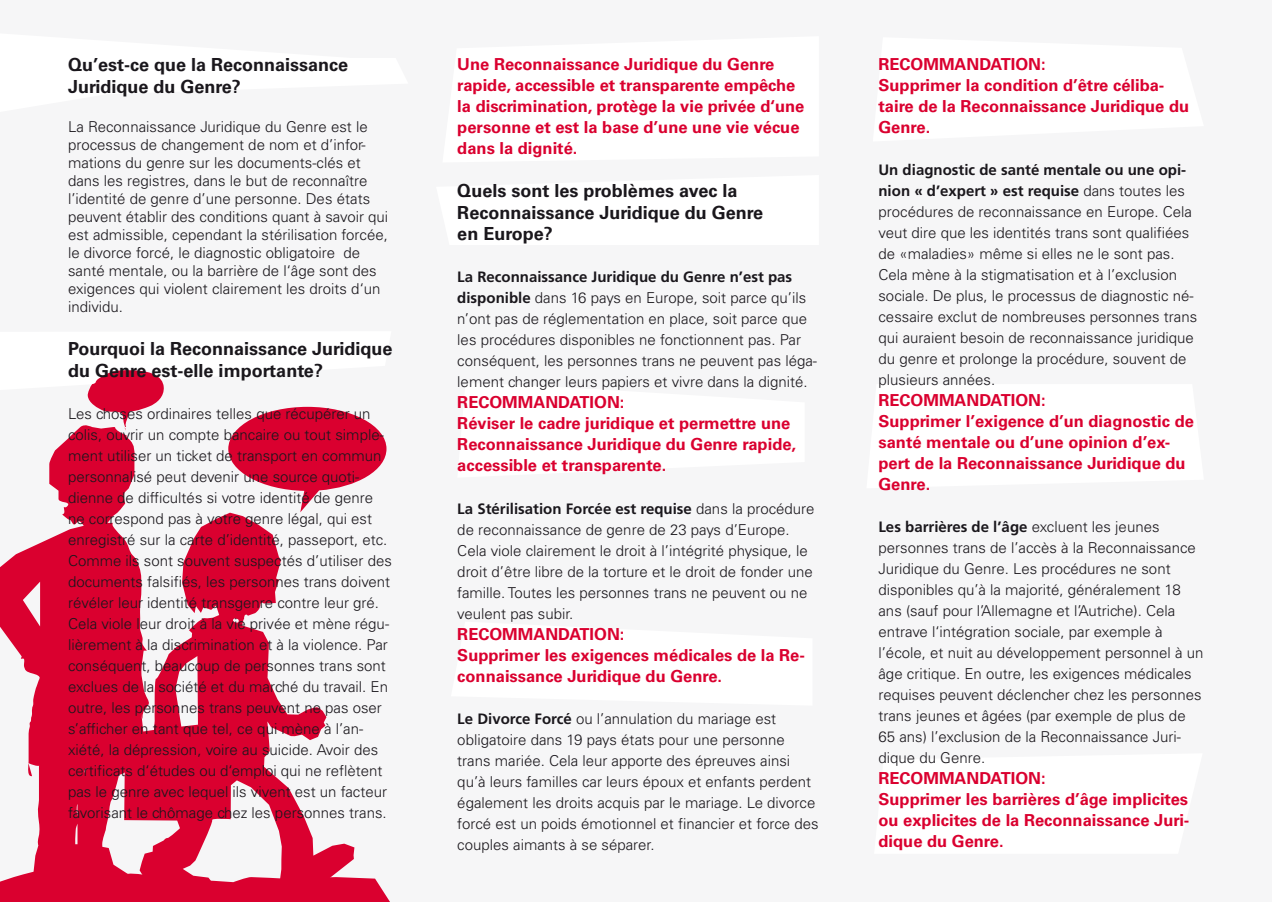
<style>
.page{position:relative;width:1272px;height:902px;background:#fff}
.page>*{position:absolute;margin:0;border:0;box-sizing:border-box;transform-origin:0 0}
.t1{font:700 18px/21.6px "Univers";color:#1a171c}
.t2{font:700 16.5px/21px "Univers";color:#da002f}
.t3{font:300 15px/21px "Univers";color:#1a171c}
.t4{font:700 15px/21px "Frutiger";color:#1a171c}
.s1{font-family:"Frutiger";font-weight:700}
.s2{font-family:"Univers";font-weight:300}
</style>
<div class="page">
<div style="left:0;top:0;width:1271px;height:901px;background:#f6f6f7"></div>
<svg style="left:151px;top:512px;width:203px;height:354px"></svg>
<svg style="left:0;top:512px;width:151px;height:354px;fill:#da002f"></svg>
<svg style="left:27px;top:763px;width:5px;height:14px"></svg>
<svg style="left:49px;top:370px;width:338px;height:142px"></svg>
<svg style="left:0;top:866px;width:390px;height:35px"></svg>
<p class="t1" style="left:68px;top:54px;width:282px">Qu’est-ce que la Reconnaissance<br>Juridique du Genre?</p>
<p class="t3" style="left:68px;top:118px;width:322px;line-height:18px">La Reconnaissance Juridique du Genre est le processus de changement de nom et d’infor&shy;mations du genre sur les documents-clés et dans les registres, dans le but de reconnaître l’identité de genre d’une personne. Des états peuvent établir des conditions quant à savoir qui est admissible, cependant la stérilisation forcée, le divorce forcé, le diagnostic obligatoire de santé mentale, ou la barrière de l‘âge sont des exigences qui violent clairement les droits d‘un individu.</p>
<p class="t1" style="left:68px;top:338px;width:326px">Pourquoi la Reconnaissance Juridique du Genre est-elle importante?</p>
<p class="t3" style="left:68px;top:402px;width:325px">Les choses ordinaires telles que récupérer un colis, ouvrir un compte bancaire ou tout simple&shy;ment utiliser un ticket de transport en commun personnalisé peut devenir une source quoti&shy;dienne de difficultés si votre identité de genre ne correspond pas à votre genre légal, qui est enregistré sur la carte d’identité, passeport, etc.<br>Comme ils sont souvent suspectés d’utiliser des documents falsifiés, les personnes trans doivent révéler leur identité transgenre contre leur gré.<br>Cela viole leur droit à la vie privée et mène régu&shy;lièrement à la discrimination et à la violence. Par conséquent, beaucoup de personnes trans sont exclues de la société et du marché du travail. En outre, les personnes trans peuvent ne pas oser s’afficher en tant que tel, ce qui mène à l’an&shy;xiété, la dépression, voire au suicide. Avoir des certificats d‘études ou d‘emploi qui ne reflètent pas le genre avec lequel ils vivent est un facteur favorisant le chômage chez les personnes trans.</p>
<p class="t2" style="left:457px;top:54px;width:348px">Une Reconnaissance Juridique du Genre rapide, accessible et transparente empêche la discrimination, protège la vie privée d‘une personne et est la base d’une une vie vécue dans la dignité.</p>
<p class="t1" style="left:457px;top:180px;width:307px">Quels sont les problèmes avec la<br>Reconnaissance Juridique du Genre en Europe?</p>
<p class="t4" style="left:457px;top:267px;width:336px">La Reconnaissance Juridique du Genre n’est pas</p>
<p class="t3" style="left:457px;top:287px;width:361px"><span class="s1">disponible</span> dans 16 pays en Europe, soit parce qu’ils n’ont pas de réglementation en place, soit parce que les procédures disponibles ne fonctionnent pas. Par conséquent, les personnes trans ne peuvent pas léga&shy;lement changer leurs papiers et vivre dans la dignité.</p>
<p class="t2" style="left:457px;top:392px;width:340px">RECOMMANDATION:<br>Réviser le cadre juridique et permettre une Reconnaissance Juridique du Genre rapide, accessible et transparente.</p>
<p class="t4" style="left:457px;top:498px;width:359px">La Stérilisation Forcée est requise <span class="s2">dans la procédure</span></p>
<p class="t3" style="left:457px;top:518px;width:357px">de reconnaissance de genre de 23 pays d’Europe.<br>Cela viole clairement le droit à l’intégrité physique, le droit d’être libre de la torture et le droit de fonder une famille. Toutes les personnes trans ne peuvent ou ne veulent pas subir.</p>
<p class="t2" style="left:457px;top:623px;width:349px">RECOMMANDATION:<br>Supprimer les exigences médicales de la Re&shy;connaissance Juridique du Genre.</p>
<p class="t3" style="left:457px;top:707px;width:363px"><span class="s1">Le Divorce Forcé</span> ou l’annulation du mariage est obligatoire dans 19 pays états pour une personne trans mariée. Cela leur apporte des épreuves ainsi qu’à leurs familles car leurs époux et enfants perdent également les droits acquis par le mariage. Le divorce forcé est un poids émotionnel et financier et force des couples aimants à se séparer.</p>
<p class="t2" style="left:878px;top:54px;width:312px">RECOMMANDATION:<br>Supprimer la condition d’être céliba&shy;taire de la Reconnaissance Juridique du<br>Genre.</p>
<p class="t4" style="left:878px;top:159px;width:309px">Un diagnostic de santé mentale ou une opi&shy;nion « d’expert » est requise <span class="s2">dans toutes les</span></p>
<p class="t3" style="left:878px;top:201px;width:320px">procédures de reconnaissance en Europe. Cela veut dire que les identités trans sont qualifiées de «maladies» même si elles ne le sont pas.<br>Cela mène à la stigmatisation et à l’exclusion sociale. De plus, le processus de diagnostic né&shy;cessaire exclut de nombreuses personnes trans qui auraient besoin de reconnaissance juridique du genre et prolonge la procédure, souvent de plusieurs années.</p>
<p class="t2" style="left:878px;top:390px;width:317px">RECOMMANDATION:<br>Supprimer l’exigence d’un diagnostic de santé mentale ou d’une opinion d’ex&shy;pert de la Reconnaissance Juridique du<br>Genre.</p>
<p class="t4" style="left:878px;top:516px;width:282px">Les barrières de l’âge <span class="s2">excluent les jeunes</span></p>
<p class="t3" style="left:878px;top:537px;width:326px">personnes trans de l’accès à la Reconnaissance Juridique du Genre. Les procédures ne sont disponibles qu’à la majorité, généralement 18 ans (sauf pour l’Allemagne et l’Autriche). Cela entrave l‘intégration sociale, par exemple à l’école, et nuit au développement personnel à un âge critique. En outre, les exigences médicales requises peuvent déclencher chez les personnes trans jeunes et âgées (par exemple de plus de 65 ans) l’exclusion de la Reconnaissance Juri&shy;dique du Genre.</p>
<p class="t2" style="left:878px;top:768px;width:312px">RECOMMANDATION:<br>Supprimer les barrières d’âge implicites ou explicites de la Reconnaissance Juri&shy;dique du Genre.</p>
</div>
